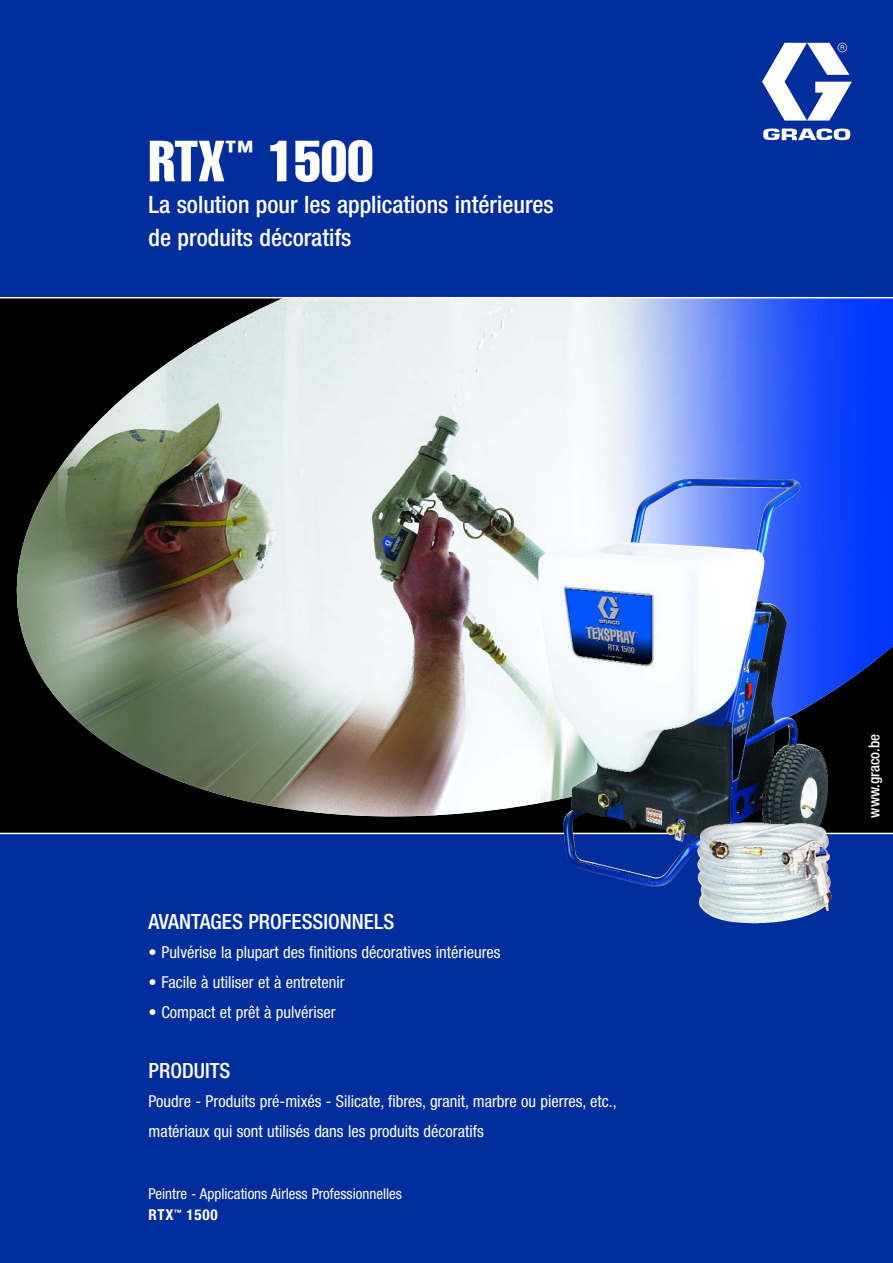
<style>
.page{position:relative;width:893px;height:1263px;background:#fff}
.page>*{position:absolute;margin:0;border:0;box-sizing:border-box;transform-origin:0 0}
.t1{font:57px "Helvetica LT Std Comp";color:#fff}
.t2{font:500 condensed 24px/33px "Helvetica Neue LT Std";color:#fff}
.t3{font:500 condensed 21px "Helvetica Neue LT Std";color:#fff}
.t4{font:condensed 16.5px/30px "Helvetica Neue LT Std";color:#fff}
.t5{font:condensed 15px "Helvetica Neue LT Std";color:#fff}
.t6{font:500 condensed 15px "Helvetica Neue LT Std";color:#fff}
.t7{font:700 condensed 15px "Helvetica Neue LT Std";letter-spacing:.05em;color:#fff}
</style>
<div class="page">
<svg style="left:0;top:298px;width:893px;height:535px;background:#1d1e1e"></svg>
<svg style="left:5px;top:298px;width:888px;height:527px;background:#07090a"></svg>
<img style="left:15px;top:298px;width:878px;height:520px">
<div style="left:0;top:833px;width:893px;height:430px;background:#002d9d"></div>
<div style="left:0;top:0;width:893px;height:298px;background:#002d9d"></div>
<svg style="left:762px;top:43px;width:90px;height:97px"></svg>
<hr style="left:0;top:297px;width:893px;height:1px;background:#fff">
<hr style="left:0;top:833px;width:893px;height:1px;background:#fff">
<img style="left:757px;top:601px;width:71px;height:209px">
<h1 class="t1" style="left:149px;top:140px;width:226px">RTX<sup>™</sup> 1500</h1>
<h2 class="t2" style="left:149px;top:190px;width:407px">La solution pour les applications intérieures de produits décoratifs</h2>
<p class="t3" style="left:149px;top:914px;width:247px">AVANTAGES PROFESSIONNELS</p>
<p class="t4" style="left:149px;top:938px;width:353px">• Pulvérise la plupart des finitions décoratives intérieures</p>
<p class="t4" style="left:149px;top:968px;width:198px">• Facile à utiliser et à entretenir</p>
<p class="t4" style="left:149px;top:998px;width:189px">• Compact et prêt à pulvériser</p>
<p class="t3" style="left:149px;top:1063px;width:83px">PRODUITS</p>
<p class="t4" style="left:149px;top:1087px;width:470px">Poudre - Produits pré-mixés - Silicate, fibres, granit, marbre ou pierres, etc., matériaux qui sont utilisés dans les produits décoratifs</p>
<p class="t5" style="left:149px;top:1188px;width:255px">Peintre - Applications Airless Professionnelles</p>
<p class="t7" style="left:149px;top:1210px;width:70px">RTX<sup>™</sup> 1500</p>
<p class="t6" style="left:869px;top:818px;width:85px;rotate:-90deg">www.graco.be</p>
</div>
